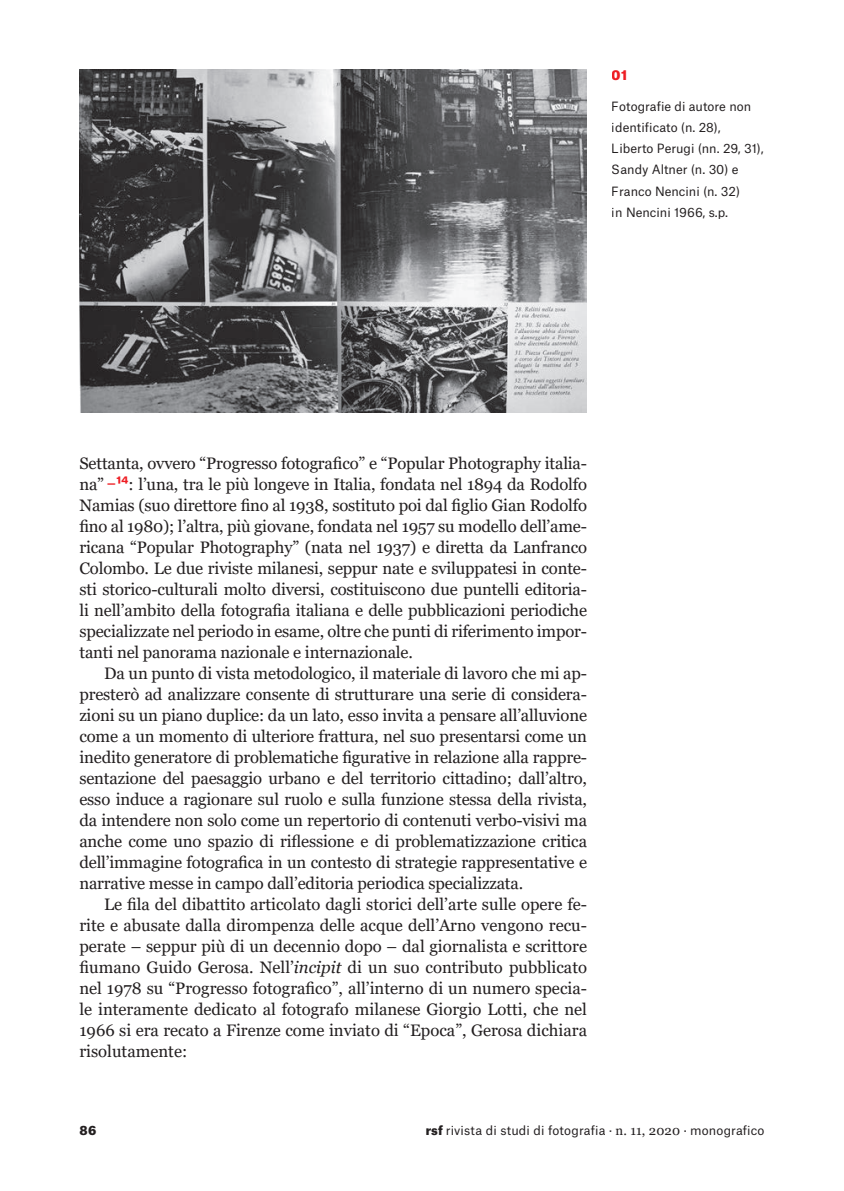
<style>
.page{position:relative;width:844px;height:1191px;background:#fff}
.page>*{position:absolute;margin:0;border:0;box-sizing:border-box;transform-origin:0 0}
.Testo_paragrafo_inde{font:16.62px/21px "Georgia";letter-spacing:-.01em;color:#231f20;text-align:justify}
.t1{font:900 13.12px "Atlas Grotesk";color:#ee1d23}
.t2{font:12.25px/21px "Atlas Grotesk";color:#231f20}
.t3{font:900 12.25px "Atlas Grotesk";color:#231f20}
.s1{font-family:"Atlas Grotesk";color:#ee1d23}
.s2{font-family:"Atlas Grotesk";font-weight:700;color:#ee1d23}
.s3{font-style:italic}
.s4{font-weight:900}
.s5{font-family:"Georgia";font-size:13.12px}
</style>
<div class="page">
<img style="left:79px;top:69px;width:507px;height:343px">
<p class="t1" style="left:611px;top:64px;width:17px">01</p>
<p class="t2" style="left:611px;top:95px;width:153px">Fotografie di autore non identificato (n. 28),<br>Liberto Perugi (nn. 29, 31),<br>Sandy Altner (n. 30) e<br>Franco Nencini (n. 32)<br>in Nencini 1966, s.p.</p>
<p class="Testo_paragrafo_inde" style="left:79px;top:453px;width:509px">Settanta, ovvero “Progresso fotografico” e “Popular Photography italia&shy;na” <span class="s1">−</span><span class="s2">14</span>: l’una, tra le più longeve in Italia, fondata nel 1894 da Rodolfo Namias (suo direttore fino al 1938, sostituto poi dal figlio Gian Rodolfo fino al 1980); l’altra, più giovane, fondata nel 1957 su modello dell’ame&shy;ricana “Popular Photography” (nata nel 1937) e diretta da Lanfranco Colombo. Le due riviste milanesi, seppur nate e sviluppatesi in conte&shy;sti storico-culturali molto diversi, costituiscono due puntelli editoria&shy;li nell’ambito della fotografia italiana e delle pubblicazioni periodiche specializzate nel periodo in esame, oltre che punti di riferimento impor&shy;tanti nel panorama nazionale e internazionale.</p>
<p class="Testo_paragrafo_inde" style="left:79px;top:663px;width:509px;text-indent:25px">Da un punto di vista metodologico, il materiale di lavoro che mi ap&shy;presterò ad analizzare consente di strutturare una serie di considera&shy;zioni su un piano duplice: da un lato, esso invita a pensare all’alluvione come a un momento di ulteriore frattura, nel suo presentarsi come un inedito generatore di problematiche figurative in relazione alla rappre&shy;sentazione del paesaggio urbano e del territorio cittadino; dall’altro, esso induce a ragionare sul ruolo e sulla funzione stessa della rivista, da intendere non solo come un repertorio di contenuti verbo-visivi ma anche come uno spazio di riflessione e di problematizzazione critica dell’immagine fotografica in un contesto di strategie rappresentative e narrative messe in campo dall’editoria periodica specializzata.</p>
<p class="Testo_paragrafo_inde" style="left:79px;top:894px;width:509px;text-indent:25px">Le fila del dibattito articolato dagli storici dell’arte sulle opere fe&shy;rite e abusate dalla dirompenza delle acque dell’Arno vengono recu&shy;perate – seppur più di un decennio dopo – dal giornalista e scrittore fiumano Guido Gerosa. Nell’<span class="s3">incipit</span> di un suo contributo pubblicato nel 1978 su “Progresso fotografico”, all’interno di un numero specia&shy;le interamente dedicato al fotografo milanese Giorgio Lotti, che nel 1966 si era recato a Firenze come inviato di “Epoca”, Gerosa dichiara risolutamente:</p>
<p class="t3" style="left:79px;top:1120px;width:19px">86</p>
<p class="t2" style="left:425px;top:1118px;width:340px"><span class="s4">rsf</span> rivista di studi di fotografia · <span class="s5">n. 11, 2020</span> · monografico</p>
</div>
